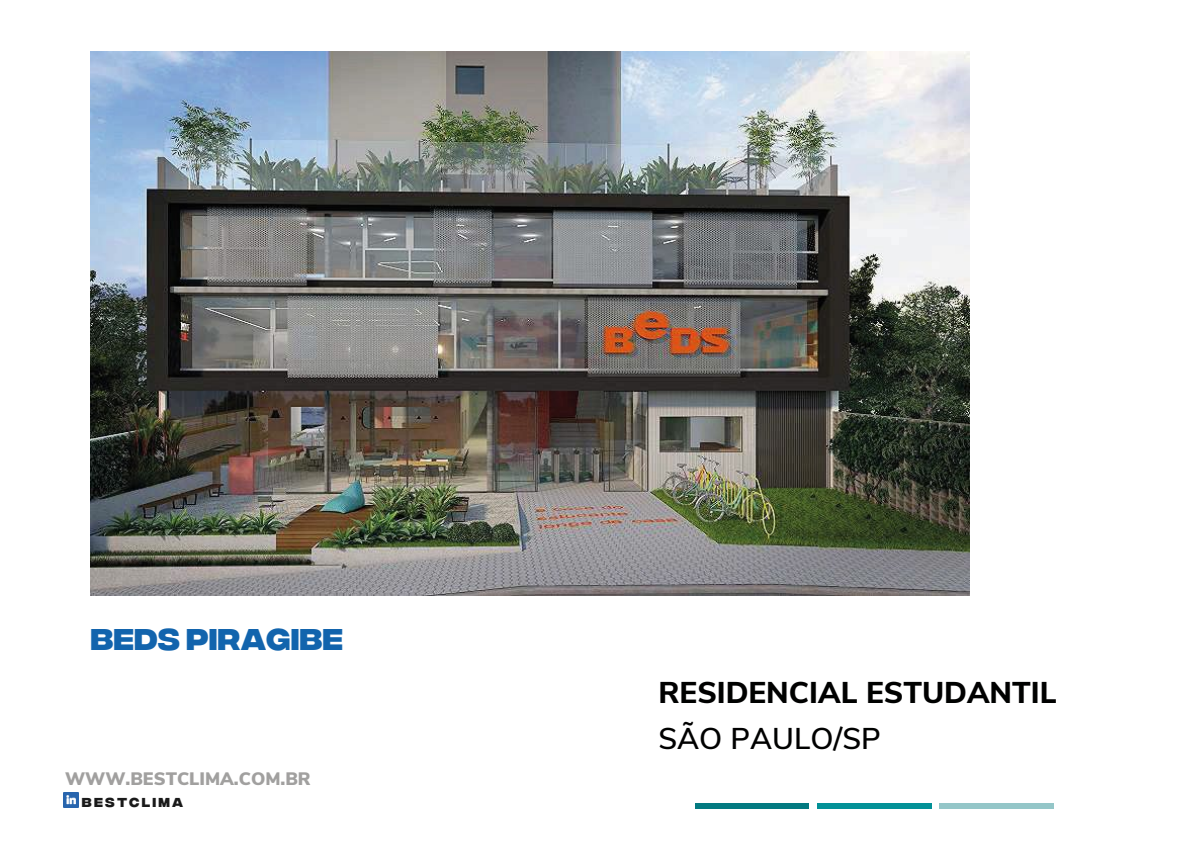
<style>
.page{position:relative;width:1193px;height:841px;background:#fff}
.page>*{position:absolute;margin:0;border:0;box-sizing:border-box;transform-origin:0 0}
.t1{font:800 30px "Nunito Sans";color:#000100}
.t2{font:700 30px "Integral CF";color:#1264ad}
.t3{font:600 30px "Nunito Sans";color:#000100}
.t4{font:900 18px "Nunito Sans";color:#a1a09f}
.t5{font:700 13px "Integral CF";letter-spacing:.17em;color:#1a1a1a}
</style>
<div class="page">
<div style="left:695px;top:804px;width:114px;height:5px;background:#037a81"></div>
<div style="left:817px;top:804px;width:114px;height:5px;background:#039197"></div>
<div style="left:939px;top:804px;width:114px;height:5px;background:#94c6c8"></div>
<img style="left:90px;top:52px;width:879px;height:544px">
<img style="left:63px;top:792px;width:15px;height:16px">
<p class="t2" style="left:90px;top:622px;width:254px">BEDS PIRAGIBE</p>
<p class="t4" style="left:65px;top:766px;width:247px">WWW.BESTCLIMA.COM.BR</p>
<p class="t5" style="left:82px;top:795px;width:103px">BESTCLIMA</p>
<p class="t1" style="left:658px;top:670px;width:400px">RESIDENCIAL ESTUDANTIL</p>
<p class="t3" style="left:658px;top:716px;width:224px">SÃO PAULO/SP</p>
</div>
